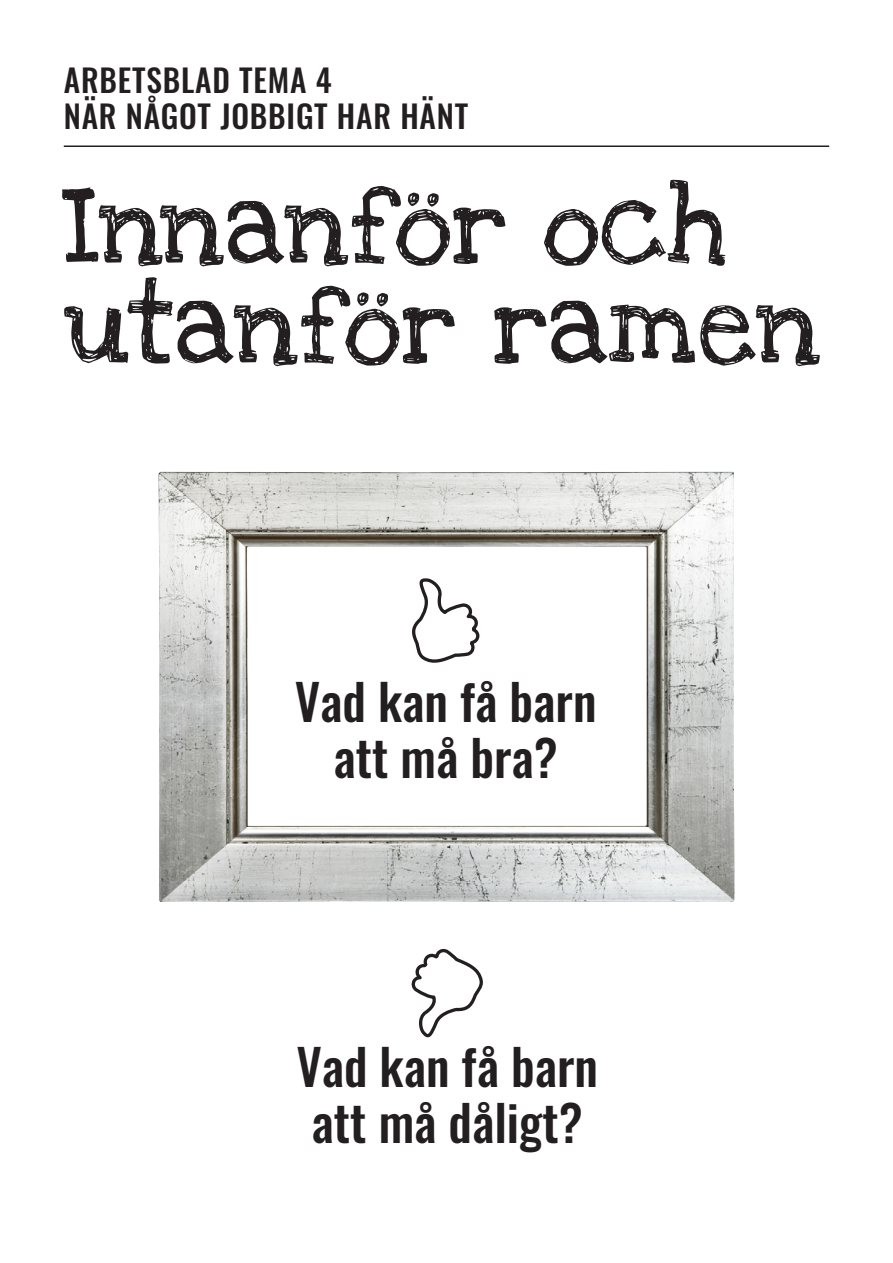
<style>
.page{position:relative;width:893px;height:1263px;background:#fff}
.page>*{position:absolute;margin:0;border:0;box-sizing:border-box;transform-origin:0 0}
.Brödtext{font:82.5px/99.8px "Love Ya Like A Sister";color:#231f20}
.Brödtext-2{font:500 49.5px/56.1px "Oswald";color:#231f20;text-align:center}
.t1{font:500 31.5px/36px "Oswald";letter-spacing:.025em;color:#231f20}
</style>
<div class="page">
<hr style="left:64px;top:145px;width:765px;height:2px;background:#231f20">
<img style="left:158px;top:472px;width:576px;height:430px">
<svg style="left:411px;top:948px;width:72px;height:90px"></svg>
<svg style="left:412px;top:576px;width:69px;height:93px"></svg>
<p class="t1" style="left:64px;top:64px;width:406px">ARBETSBLAD TEMA 4<br>NÄR NÅGOT JOBBIGT HAR HÄNT</p>
<p class="Brödtext" style="left:64px;top:178px;width:759px">Innanför och utanför ramen</p>
<p class="Brödtext-2" style="left:295px;top:677px;width:303px">Vad kan få barn att må bra?</p>
<p class="Brödtext-2" style="left:297px;top:1042px;width:303px">Vad kan få barn att må dåligt?</p>
</div>
